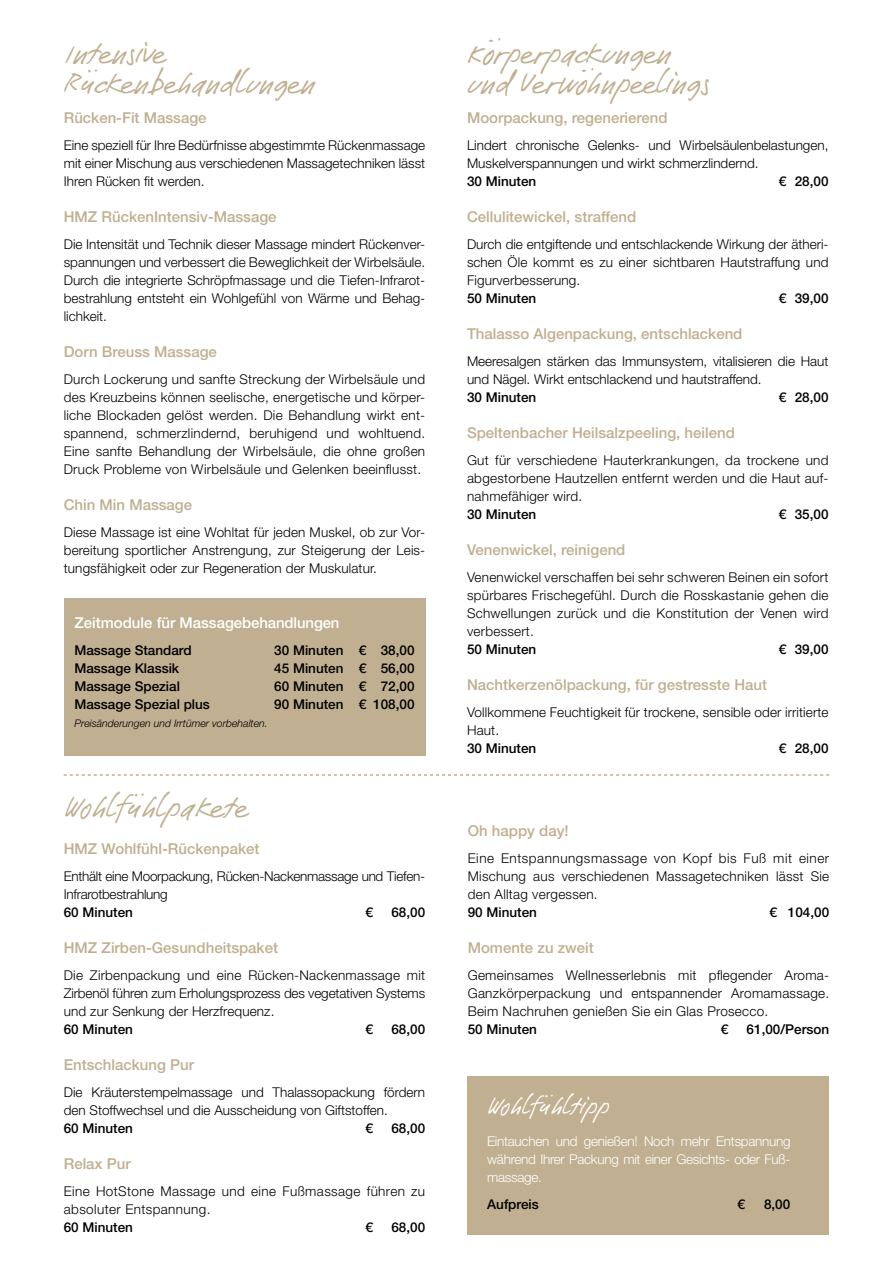
<style>
.page{position:relative;width:893px;height:1263px;background:#fff}
.page>*{position:absolute;margin:0;border:0;box-sizing:border-box;transform-origin:0 0}
.t1{font:33px/30px "Lobreier";letter-spacing:.025em;color:#c0af90}
.t2{font:27px "Lobreier";letter-spacing:.025em;color:#fff}
.t3{font:500 15px "Helvetica Neue LT Std";color:#c0af90}
.t4{font:500 15px "Helvetica Neue LT Std";color:#fff}
.t5{font:300 13.5px/18px "Helvetica Neue LT Std";color:#000;text-align:justify}
.t6{font:500 13.5px "Helvetica Neue LT Std";color:#000}
.t7{font:300 13.5px/18px "Helvetica Neue LT Std";letter-spacing:-.02em;color:#fff;text-align:justify}
.t8{font:300 13.5px/18px "Helvetica Neue LT Std";letter-spacing:-.02em;color:#000}
.t9{font:300 13.5px/18px "Helvetica Neue LT Std";letter-spacing:.03em;color:#000}
.t10{font:italic 300 10.5px "Helvetica Neue LT Std";color:#000}
</style>
<div class="page">
<div style="left:64px;top:598px;width:361px;height:158px;background:#c0af90"></div>
<svg style="left:64px;top:774px;width:765px;height:2px"></svg>
<div style="left:468px;top:1076px;width:361px;height:159px;background:#c0af90"></div>
<h1 class="t1" style="left:64px;top:37px;width:252px">Intensive<br>Rückenbehandlungen</h1>
<p class="t3" style="left:64px;top:109px;width:144px">Rücken-Fit Massage</p>
<p class="t5" style="left:64px;top:136px;width:363px">Eine speziell für Ihre Bedürfnisse abgestimmte Rückenmassage mit einer Mischung aus verschiedenen Massagetechniken lässt Ihren Rücken fit werden.</p>
<p class="t3" style="left:64px;top:208px;width:214px">HMZ RückenIntensiv-Massage</p>
<p class="t5" style="left:64px;top:235px;width:363px">Die Intensität und Technik dieser Massage mindert Rückenver&shy;spannungen und verbessert die Beweglichkeit der Wirbelsäule.<br>Durch die integrierte Schröpfmassage und die Tiefen-Infrarot&shy;bestrahlung entsteht ein Wohlgefühl von Wärme und Behag&shy;lichkeit.</p>
<p class="t3" style="left:64px;top:343px;width:155px">Dorn Breuss Massage</p>
<p class="t5" style="left:64px;top:370px;width:363px">Durch Lockerung und sanfte Streckung der Wirbelsäule und des Kreuzbeins können seelische, energetische und körper&shy;liche Blockaden gelöst werden. Die Behandlung wirkt ent&shy;spannend, schmerzlindernd, beruhigend und wohltuend.<br>Eine sanfte Behandlung der Wirbelsäule, die ohne großen Druck Probleme von Wirbelsäule und Gelenken beeinflusst.</p>
<p class="t3" style="left:64px;top:496px;width:130px">Chin Min Massage</p>
<p class="t5" style="left:64px;top:523px;width:363px">Diese Massage ist eine Wohltat für jeden Muskel, ob zur Vor&shy;bereitung sportlicher Anstrengung, zur Steigerung der Leis&shy;tungsfähigkeit oder zur Regeneration der Muskulatur.</p>
<p class="t4" style="left:74px;top:614px;width:267px">Zeitmodule für Massagebehandlungen</p>
<p class="t6" style="left:74px;top:642px;width:119px">Massage Standard</p>
<p class="t6" style="left:274px;top:642px;width:142px">30 Minuten € 38,00</p>
<p class="t6" style="left:74px;top:660px;width:106px">Massage Klassik</p>
<p class="t6" style="left:274px;top:660px;width:142px">45 Minuten € 56,00</p>
<p class="t6" style="left:74px;top:678px;width:107px">Massage Spezial</p>
<p class="t6" style="left:274px;top:678px;width:142px">60 Minuten € 72,00</p>
<p class="t6" style="left:74px;top:696px;width:137px">Massage Spezial plus</p>
<p class="t6" style="left:274px;top:696px;width:142px">90 Minuten € 108,00</p>
<p class="t10" style="left:74px;top:717px;width:195px">Preisänderungen und Irrtümer vorbehalten.</p>
<h1 class="t1" style="left:64px;top:791px;width:185px">Wohlfühlpakete</h1>
<p class="t3" style="left:64px;top:839px;width:197px">HMZ Wohlfühl-Rückenpaket</p>
<p class="t8" style="left:64px;top:867px;width:363px">Enthält eine Moorpackung, Rücken-Nackenmassage und Tiefen-<br>Infrarotbestrahlung</p>
<p class="t6" style="left:64px;top:904px;width:71px">60 Minuten</p>
<p class="t6" style="left:366px;top:904px;width:9px">€</p>
<p class="t6" style="left:391px;top:904px;width:35px">68,00</p>
<p class="t3" style="left:64px;top:938px;width:216px">HMZ Zirben-Gesundheitspaket</p>
<p class="t5" style="left:64px;top:966px;width:363px">Die Zirbenpackung und eine Rücken-Nackenmassage mit Zirbenöl führen zum Erholungsprozess des vegetativen Systems und zur Senkung der Herzfrequenz.</p>
<p class="t6" style="left:64px;top:1021px;width:71px">60 Minuten</p>
<p class="t6" style="left:366px;top:1021px;width:9px">€</p>
<p class="t6" style="left:391px;top:1021px;width:35px">68,00</p>
<p class="t3" style="left:64px;top:1055px;width:132px">Entschlackung Pur</p>
<p class="t5" style="left:64px;top:1083px;width:363px">Die Kräuterstempelmassage und Thalassopackung fördern den Stoffwechsel und die Ausscheidung von Giftstoffen.</p>
<p class="t6" style="left:64px;top:1120px;width:71px">60 Minuten</p>
<p class="t6" style="left:366px;top:1120px;width:9px">€</p>
<p class="t6" style="left:391px;top:1120px;width:35px">68,00</p>
<p class="t3" style="left:64px;top:1154px;width:68px">Relax Pur</p>
<p class="t9" style="left:64px;top:1182px;width:363px">Eine HotStone Massage und eine Fußmassage führen zu absoluter Entspannung.</p>
<p class="t6" style="left:64px;top:1219px;width:71px">60 Minuten</p>
<p class="t6" style="left:366px;top:1219px;width:9px">€</p>
<p class="t6" style="left:391px;top:1219px;width:35px">68,00</p>
<h1 class="t1" style="left:467px;top:37px;width:244px">Körperpackungen und Verwöhnpeelings</h1>
<p class="t3" style="left:467px;top:109px;width:202px">Moorpackung, regenerierend</p>
<p class="t5" style="left:467px;top:136px;width:363px">Lindert chronische Gelenks- und Wirbelsäulenbelastungen,<br>Muskelverspannungen und wirkt schmerzlindernd.</p>
<p class="t6" style="left:467px;top:173px;width:71px">30 Minuten</p>
<p class="t6" style="left:779px;top:173px;width:51px">€ 28,00</p>
<p class="t3" style="left:467px;top:208px;width:171px">Cellulitewickel, straffend</p>
<p class="t5" style="left:467px;top:235px;width:363px">Durch die entgiftende und entschlackende Wirkung der ätheri&shy;schen Öle kommt es zu einer sichtbaren Hautstraffung und Figurverbesserung.</p>
<p class="t6" style="left:467px;top:290px;width:71px">50 Minuten</p>
<p class="t6" style="left:779px;top:290px;width:51px">€ 39,00</p>
<p class="t3" style="left:467px;top:325px;width:277px">Thalasso Algenpackung, entschlackend</p>
<p class="t5" style="left:467px;top:352px;width:363px">Meeresalgen stärken das Immunsystem, vitalisieren die Haut und Nägel. Wirkt entschlackend und hautstraffend.</p>
<p class="t6" style="left:467px;top:389px;width:71px">30 Minuten</p>
<p class="t6" style="left:779px;top:389px;width:51px">€ 28,00</p>
<p class="t3" style="left:467px;top:424px;width:269px">Speltenbacher Heilsalzpeeling, heilend</p>
<p class="t5" style="left:467px;top:451px;width:363px">Gut für verschiedene Hauterkrankungen, da trockene und abgestorbene Hautzellen entfernt werden und die Haut auf&shy;nahmefähiger wird.</p>
<p class="t6" style="left:467px;top:506px;width:71px">30 Minuten</p>
<p class="t6" style="left:779px;top:506px;width:51px">€ 35,00</p>
<p class="t3" style="left:467px;top:541px;width:160px">Venenwickel, reinigend</p>
<p class="t5" style="left:467px;top:568px;width:363px">Venenwickel verschaffen bei sehr schweren Beinen ein sofort spürbares Frischegefühl. Durch die Rosskastanie gehen die Schwellungen zurück und die Konstitution der Venen wird verbessert.</p>
<p class="t6" style="left:467px;top:641px;width:71px">50 Minuten</p>
<p class="t6" style="left:779px;top:641px;width:51px">€ 39,00</p>
<p class="t3" style="left:467px;top:676px;width:302px">Nachtkerzenölpackung, für gestresste Haut</p>
<p class="t5" style="left:467px;top:703px;width:363px">Vollkommene Feuchtigkeit für trockene, sensible oder irritierte<br>Haut.</p>
<p class="t6" style="left:467px;top:740px;width:71px">30 Minuten</p>
<p class="t6" style="left:779px;top:740px;width:51px">€ 28,00</p>
<p class="t3" style="left:468px;top:821px;width:102px">Oh happy day!</p>
<p class="t5" style="left:468px;top:849px;width:363px">Eine Entspannungsmassage von Kopf bis Fuß mit einer Mischung aus verschiedenen Massagetechniken lässt Sie den Alltag vergessen.</p>
<p class="t6" style="left:468px;top:904px;width:71px">90 Minuten</p>
<p class="t6" style="left:770px;top:904px;width:61px">€ 104,00</p>
<p class="t3" style="left:468px;top:938px;width:128px">Momente zu zweit</p>
<p class="t5" style="left:468px;top:966px;width:363px">Gemeinsames Wellnesserlebnis mit pflegender Aroma-Ganzkörperpackung und entspannender Aromamassage.<br>Beim Nachruhen genießen Sie ein Glas Prosecco.</p>
<p class="t6" style="left:468px;top:1021px;width:71px">50 Minuten</p>
<p class="t6" style="left:721px;top:1021px;width:9px">€</p>
<p class="t6" style="left:747px;top:1021px;width:84px">61,00/Person</p>
<h2 class="t2" style="left:487px;top:1083px;width:123px">Wohlfühltipp</h2>
<p class="t7" style="left:487px;top:1132px;width:305px">Eintauchen und genießen! Noch mehr Entspannung während Ihrer Packung mit einer Gesichts- oder Fuß&shy;massage.</p>
<p class="t6" style="left:487px;top:1196px;width:53px">Aufpreis</p>
<p class="t6" style="left:738px;top:1196px;width:9px">€</p>
<p class="t6" style="left:764px;top:1196px;width:28px">8,00</p>
</div>
